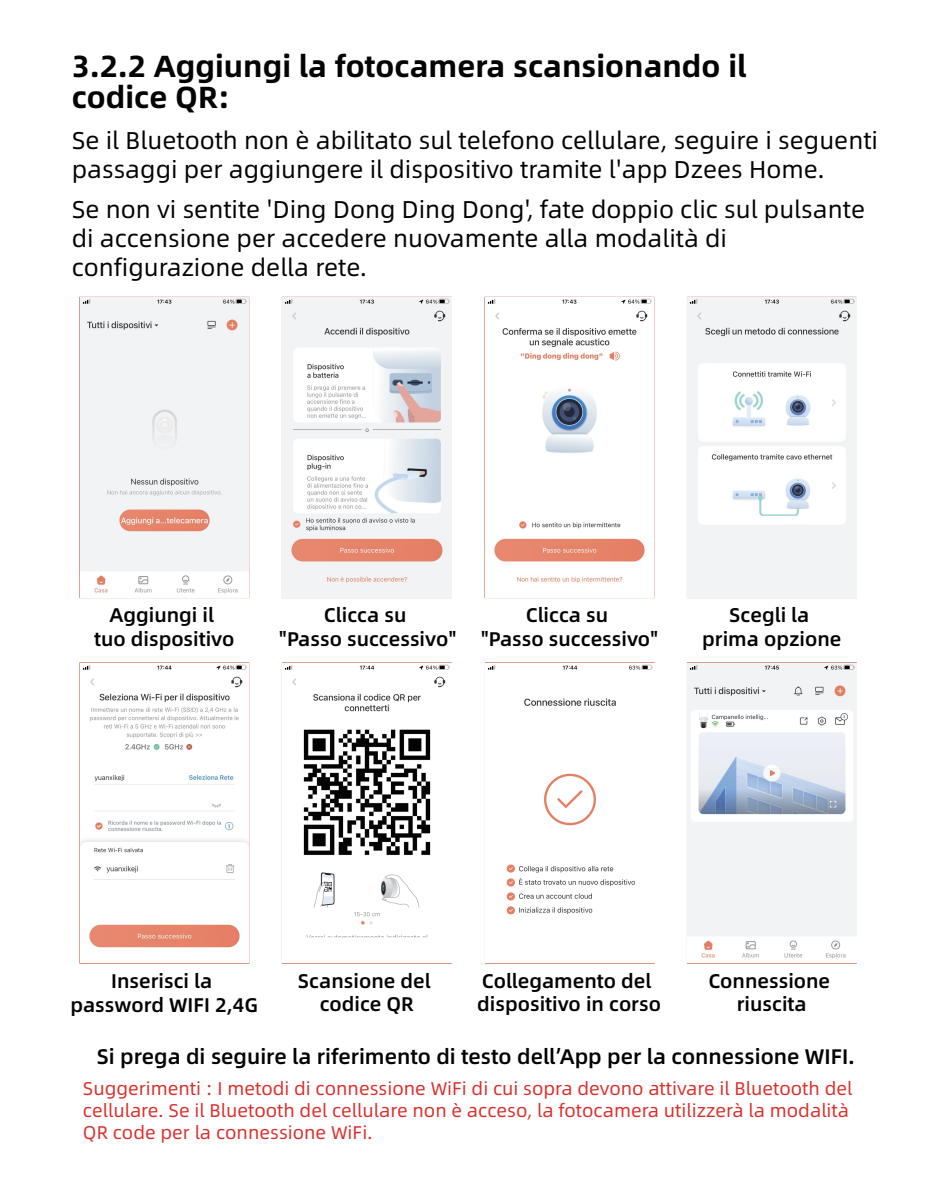
<style>
.page{position:relative;width:936px;height:1191px;background:#fff}
.page>*{position:absolute;margin:0;border:0;box-sizing:border-box;transform-origin:0 0}
.t1{font:700 30.6px/31.2px "Alibaba Sans";color:#030303}
.t2{font:24.3px/28.8px "Alibaba Sans";color:#030303}
.t3{font:500 21px "Alibaba Sans";color:#030303}
.t4{font:500 19.8px/23.4px "Alibaba Sans";color:#030303;text-align:center}
.t5{font:18.6px/21.9px "Alibaba Sans";color:#da2f2c}
</style>
<div class="page">
<img style="left:80px;top:297px;width:168px;height:297px">
<div style="left:92px;top:298px;width:33px;height:11px;background:#f1f3f5"></div>
<img style="left:283px;top:297px;width:168px;height:300px">
<div style="left:293px;top:298px;width:34px;height:11px;background:#f1f3f5"></div>
<img style="left:487px;top:298px;width:165px;height:285px">
<div style="left:497px;top:298px;width:33px;height:11px;background:#fff"></div>
<img style="left:689px;top:299px;width:165px;height:297px">
<div style="left:699px;top:298px;width:33px;height:11px;background:#f1f3f5"></div>
<img style="left:80px;top:664px;width:168px;height:284px">
<div style="left:92px;top:664px;width:33px;height:10px;background:#fff"></div>
<img style="left:284px;top:664px;width:166px;height:274px">
<div style="left:293px;top:664px;width:34px;height:10px;background:#fff"></div>
<img style="left:487px;top:664px;width:165px;height:251px">
<div style="left:497px;top:664px;width:34px;height:10px;background:#fff"></div>
<img style="left:689px;top:664px;width:165px;height:295px">
<div style="left:699px;top:664px;width:40px;height:10px;background:#f1f3f5"></div>
<img style="left:694px;top:711px;width:18px;height:18px">
<p class="t1" style="left:72px;top:49px;width:676px">3.2.2 Aggiungi la fotocamera scansionando il codice QR:</p>
<p class="t2" style="left:72px;top:125px;width:807px">Se il Bluetooth non è abilitato sul telefono cellulare, seguire i seguenti passaggi per aggiungere il dispositivo tramite l'app Dzees Home.</p>
<p class="t2" style="left:72px;top:194px;width:794px">Se non vi sentite 'Ding Dong Ding Dong', fate doppio clic sul pulsante di accensione per accedere nuovamente alla modalità di configurazione della rete.</p>
<p class="t4" style="left:94px;top:602px;width:142px">Aggiungi il tuo dispositivo</p>
<p class="t4" style="left:279px;top:602px;width:179px">Clicca su<br>"Passo successivo"</p>
<p class="t4" style="left:481px;top:602px;width:179px">Clicca su<br>"Passo successivo"</p>
<p class="t4" style="left:702px;top:602px;width:141px">Scegli la prima opzione</p>
<p class="t4" style="left:70px;top:968px;width:189px">Inserisci la password WIFI 2,4G</p>
<p class="t4" style="left:298px;top:968px;width:134px">Scansione del codice QR</p>
<p class="t4" style="left:477px;top:968px;width:185px;text-align:left">Collegamento del dispositivo in corso</p>
<p class="t4" style="left:708px;top:968px;width:123px">Connessione riuscita</p>
<p class="t3" style="left:97px;top:1039px;width:759px">Si prega di seguire la riferimento di testo dell’App per la connessione WIFI.</p>
<p class="t5" style="left:83px;top:1076px;width:770px">Suggerimenti : I metodi di connessione WiFi di cui sopra devono attivare il Bluetooth del cellulare. Se il Bluetooth del cellulare non è acceso, la fotocamera utilizzerà la modalità<br>QR code per la connessione WiFi.</p>
</div>
